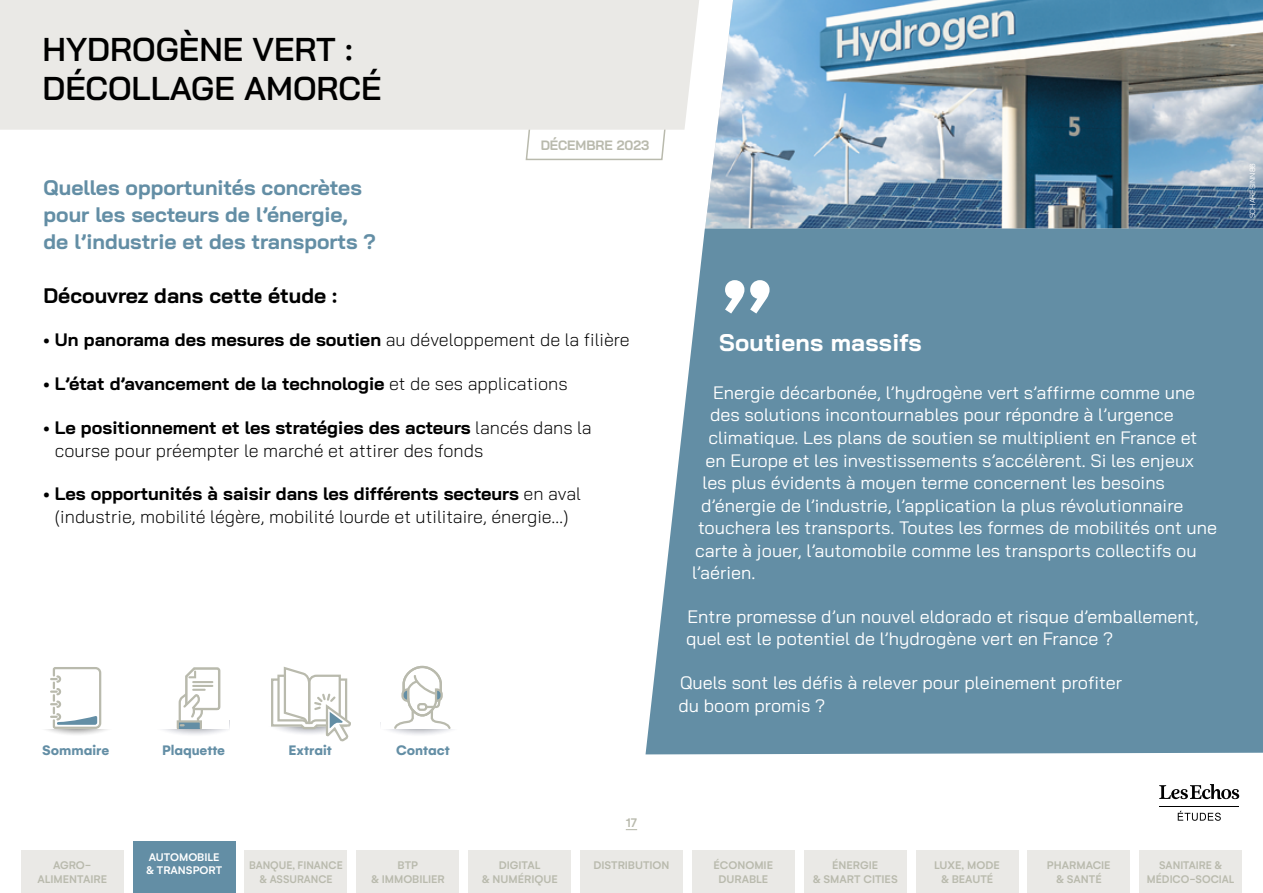
<style>
.page{position:relative;width:1263px;height:893px;background:#fff}
.page>*{position:absolute;margin:0;border:0;box-sizing:border-box;transform-origin:0 0}
.t1{font:600 33px/39px "Bai Jamjuree";color:#000}
.t2{font:700 24px "Bai Jamjuree";letter-spacing:.01em;color:#fff}
.t3{font:700 21px/27px "Bai Jamjuree";color:#638ea5}
.t4{font:700 21px "Bai Jamjuree";color:#000}
.t5{font:18px/22.5px "Bai Jamjuree";color:#fff}
.t6{font:300 18px/22.5px "Bai Jamjuree";color:#000}
.t7{font:700 18px "Bai Jamjuree";color:#000}
.t8{font:700 14.85px "Gelion";color:#638ea5}
.t9{font:700 13.5px "Bai Jamjuree";color:#b9baad}
.t10{font:500 13.5px "Gelion";color:#b9baad}
.t11{font:500 12px/13.5px "Gelion";color:#b9baad;text-align:center}
.t12{font:500 12px/13.5px "Gelion";color:#b9baad;text-align:center;scale:.95 1}
.t13{font:500 12px/13.5px "Gelion";color:#b9baad;text-align:center;scale:.96 1}
.t14{font:500 12px/13.5px "Gelion";color:#fff}
.t15{font:7.5px "Bai Jamjuree";color:#fff}
.s1{font-weight:300}
.s2{font-weight:700}
</style>
<div class="page">
<div style="left:580px;top:850px;width:102px;height:43px;background:#eae9e6"></div>
<hr style="left:1159px;top:806px;width:80px;height:1px;background:#000">
<svg style="left:1159px;top:784px;width:80px;height:15px"></svg>
<svg style="left:1178px;top:811px;width:43px;height:10px"></svg>
<div style="left:21px;top:850px;width:102px;height:43px;background:#eae9e6"></div>
<div style="left:692px;top:850px;width:102px;height:43px;background:#eae9e6"></div>
<div style="left:804px;top:850px;width:102px;height:43px;background:#eae9e6"></div>
<div style="left:916px;top:850px;width:102px;height:43px;background:#eae9e6"></div>
<div style="left:1028px;top:850px;width:102px;height:43px;background:#eae9e6"></div>
<div style="left:1140px;top:850px;width:102px;height:43px;background:#eae9e6"></div>
<div style="left:133px;top:842px;width:102px;height:51px;background:#638ea5"></div>
<div style="left:245px;top:850px;width:102px;height:43px;background:#eae9e6"></div>
<div style="left:357px;top:850px;width:102px;height:43px;background:#eae9e6"></div>
<div style="left:469px;top:850px;width:102px;height:43px;background:#eae9e6"></div>
<img style="left:705px;top:0;width:558px;height:229px">
<div style="left:645px;top:229px;width:618px;height:525px;background:#638ea5"></div>
<svg style="left:725px;top:280px;width:44px;height:34px"></svg>
<svg style="left:525px;top:130px;width:141px;height:31px"></svg>
<div style="left:0;top:0;width:699px;height:130px;background:#eae9e6"></div>
<svg style="left:163px;top:667px;width:64px;height:68px"></svg>
<svg style="left:387px;top:665px;width:65px;height:70px"></svg>
<svg style="left:46px;top:667px;width:61px;height:68px"></svg>
<svg style="left:271px;top:667px;width:80px;height:74px"></svg>
<h1 class="t1" style="left:43px;top:30px;width:340px">HYDROGÈNE VERT :<br>DÉCOLLAGE AMORCÉ</h1>
<p class="t3" style="left:44px;top:175px;width:334px">Quelles opportunités concrètes pour les secteurs de l’énergie, de l’industrie et des transports ?</p>
<p class="t9" style="left:541px;top:138px;width:110px">DÉCEMBRE 2023</p>
<p class="t4" style="left:44px;top:283px;width:295px">Découvrez dans cette étude :</p>
<p class="t7" style="left:44px;top:330px;width:588px">• Un panorama des mesures de soutien <span class="s1">au développement de la filière</span></p>
<p class="t7" style="left:44px;top:373px;width:525px">• L’état d’avancement de la technologie <span class="s1">et de ses applications</span></p>
<p class="t6" style="left:55px;top:416px;width:538px;text-indent:-11px"><span class="s2">• Le positionnement et les stratégies des acteurs</span> lancés dans la course pour préempter le marché et attirer des fonds</p>
<p class="t6" style="left:44px;top:483px;width:539px;text-align:center"><span class="s2">• Les opportunités à saisir dans les différents secteurs</span> en aval (industrie, mobilité légère, mobilité lourde et utilitaire, énergie…)</p>
<p class="t8" style="left:42px;top:741px;width:68px">Sommaire</p>
<p class="t8" style="left:162px;top:741px;width:65px">Plaquette</p>
<p class="t8" style="left:288px;top:741px;width:45px">Extrait</p>
<p class="t8" style="left:396px;top:741px;width:55px">Contact</p>
<h2 class="t2" style="left:719px;top:329px;width:204px">Soutiens massifs</h2>
<p class="t5" style="left:713px;top:381px;width:484px">Energie décarbonée, l’hydrogène vert s’affirme comme une</p>
<p class="t5" style="left:710px;top:404px;width:465px">des solutions incontournables pour répondre à l’urgence</p>
<p class="t5" style="left:708px;top:426px;width:490px">climatique. Les plans de soutien se multiplient en France et</p>
<p class="t5" style="left:705px;top:449px;width:490px">en Europe et les investissements s’accélèrent. Si les enjeux</p>
<p class="t5" style="left:702px;top:471px;width:464px">les plus évidents à moyen terme concernent les besoins</p>
<p class="t5" style="left:701px;top:494px;width:484px">d’énergie de l’industrie, l’application la plus révolutionnaire</p>
<p class="t5" style="left:698px;top:516px;width:521px">touchera les transports. Toutes les formes de mobilités ont une</p>
<p class="t5" style="left:695px;top:539px;width:503px">carte à jouer, l’automobile comme les transports collectifs ou</p>
<p class="t5" style="left:692px;top:561px;width:65px">l’aérien.</p>
<p class="t5" style="left:686px;top:605px;width:514px">Entre promesse d’un nouvel eldorado et risque d’emballement, quel est le potentiel de l’hydrogène vert en France ?</p>
<p class="t5" style="left:678px;top:671px;width:445px">Quels sont les défis à relever pour pleinement profiter du boom promis ?</p>
<p class="t15" style="left:1246px;top:218px;width:56px;rotate:-90deg">SCHARFSINN86</p>
<p class="t15" style="left:1246px;top:218px;width:24px;rotate:-90deg">XXXXX</p>
<p class="t10" style="left:626px;top:814px;width:13px">17</p>
<p class="t14" style="left:146px;top:850px;width:78px">AUTOMOBILE &amp; TRANSPORT</p>
<p class="t12" style="left:249px;top:858px;width:100px">BANQUE, FINANCE &amp; ASSURANCE</p>
<p class="t11" style="left:371px;top:858px;width:76px">BTP<br>&amp; IMMOBILIER</p>
<p class="t11" style="left:481px;top:858px;width:78px">DIGITAL<br>&amp; NUMÉRIQUE</p>
<p class="t11" style="left:37px;top:858px;width:71px">AGRO-<br>ALIMENTAIRE</p>
<p class="t11" style="left:713px;top:858px;width:61px">ÉCONOMIE<br>DURABLE</p>
<p class="t11" style="left:812px;top:858px;width:87px">ÉNERGIE<br>&amp; SMART CITIES</p>
<p class="t11" style="left:934px;top:858px;width:67px">LUXE, MODE &amp; BEAUTÉ</p>
<p class="t11" style="left:1047px;top:858px;width:65px">PHARMACIE &amp; SANTÉ</p>
<p class="t13" style="left:1147px;top:858px;width:93px">SANITAIRE &amp;<br>MÉDICO-SOCIAL</p>
<p class="t11" style="left:593px;top:858px;width:78px">DISTRIBUTION</p>
</div>
